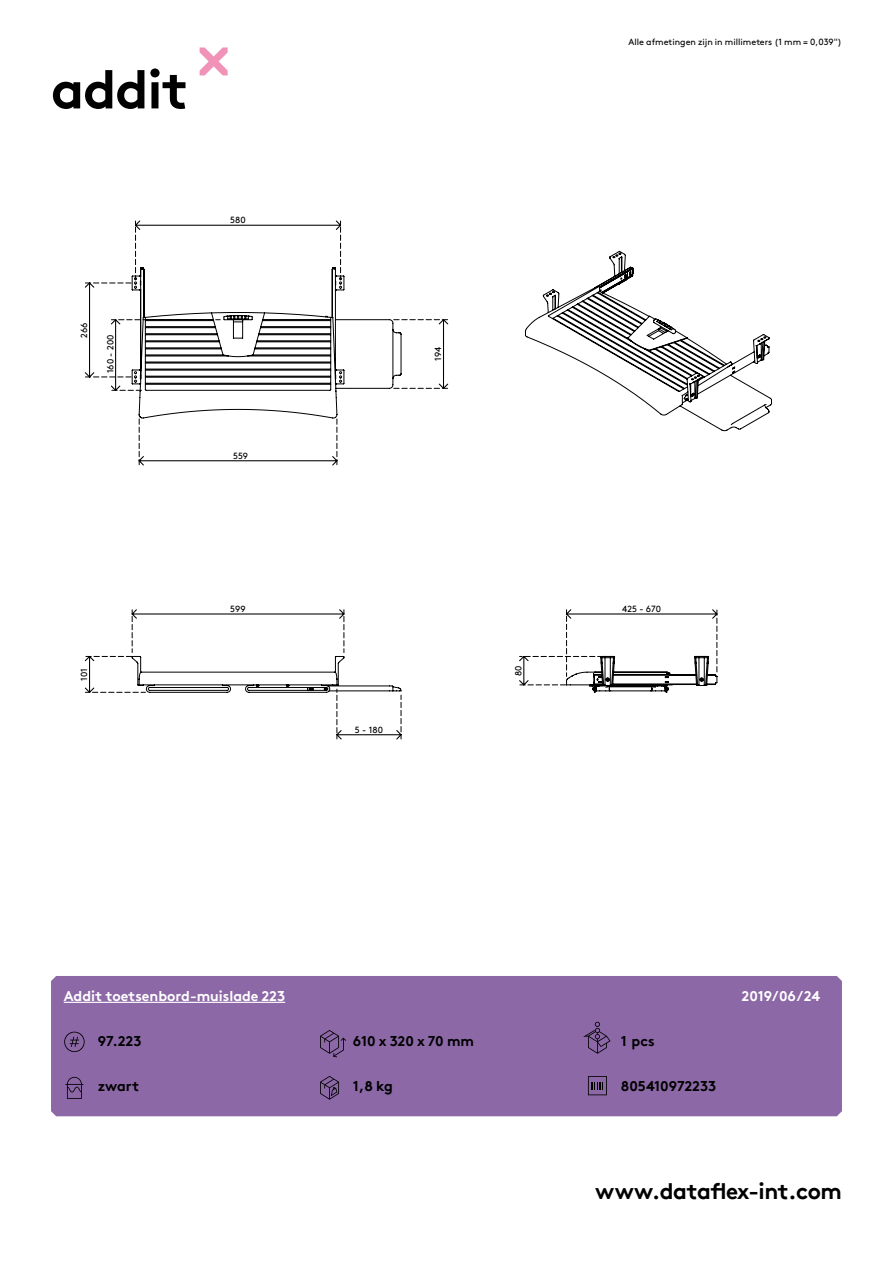
<style>
.page{position:relative;width:893px;height:1263px;background:#fff}
.page>*{position:absolute;margin:0;border:0;box-sizing:border-box;transform-origin:0 0}
.hoofdstuk{font:700 54px "Brown Pro TT";letter-spacing:-.02em;color:#000}
.t1{font:700 22.5px "Brown Pro TT";letter-spacing:-.02em;color:#000}
.specificaties{font:700 14.25px "Brown Pro TT";color:#000}
.t2{font:700 14.25px "Brown Pro TT";color:#fff}
.t3{font:9px "Brown";color:#000}
.t4{font:9px "Brown Pro TT Regular Alt";color:#000}
</style>
<div class="page">
<svg style="left:200px;top:47px;width:28px;height:28px"></svg>
<div style="left:51px;top:976px;width:791px;height:140px;background:#8c68a7"></div>
<svg style="left:85px;top:609px;width:317px;height:130px"></svg>
<svg style="left:85px;top:221px;width:363px;height:244px"></svg>
<svg style="left:525px;top:250px;width:247px;height:181px"></svg>
<svg style="left:520px;top:610px;width:198px;height:83px"></svg>
<svg style="left:64px;top:1032px;width:21px;height:20px"></svg>
<svg style="left:65px;top:1077px;width:18px;height:22px"></svg>
<svg style="left:320px;top:1030px;width:26px;height:27px"></svg>
<svg style="left:583px;top:1022px;width:27px;height:32px"></svg>
<svg style="left:320px;top:1076px;width:19px;height:24px"></svg>
<svg style="left:588px;top:1076px;width:19px;height:19px"></svg>
<hr style="left:64px;top:1002px;width:221px;height:1px;background:#fff">
<p class="hoofdstuk" style="left:51px;top:46px;width:139px">addit</p>
<p class="t4" style="left:77px;top:338px;width:17px;rotate:-90deg">266</p>
<p class="t4" style="left:103px;top:373px;width:40px;rotate:-90deg">160 - 200</p>
<p class="t4" style="left:230px;top:213px;width:17px">580</p>
<p class="t4" style="left:233px;top:448px;width:17px">559</p>
<p class="t4" style="left:77px;top:681px;width:14px;rotate:-90deg">101</p>
<p class="t4" style="left:230px;top:602px;width:17px">599</p>
<p class="t3" style="left:628px;top:35px;width:215px">Alle afmetingen zijn in millimeters (1 mm = 0,039")</p>
<p class="t4" style="left:431px;top:361px;width:15px;rotate:-90deg">194</p>
<p class="t4" style="left:355px;top:722px;width:30px">5 - 180</p>
<p class="t4" style="left:512px;top:676px;width:12px;rotate:-90deg">80</p>
<p class="t4" style="left:622px;top:602px;width:40px">425 - 670</p>
<p class="t2" style="left:64px;top:985px;width:223px">Addit toetsenbord-muislade 223</p>
<p class="t2" style="left:742px;top:985px;width:80px">2019/06/24</p>
<p class="specificaties" style="left:98px;top:1029px;width:45px">97.223</p>
<p class="specificaties" style="left:98px;top:1074px;width:43px">zwart</p>
<p class="specificaties" style="left:353px;top:1029px;width:123px">610 x 320 x 70 mm</p>
<p class="specificaties" style="left:621px;top:1029px;width:35px">1 pcs</p>
<p class="specificaties" style="left:353px;top:1074px;width:42px">1,8 kg</p>
<p class="specificaties" style="left:621px;top:1074px;width:97px">805410972233</p>
<h2 class="t1" style="left:595px;top:1173px;width:248px">www.dataflex-int.com</h2>
</div>
